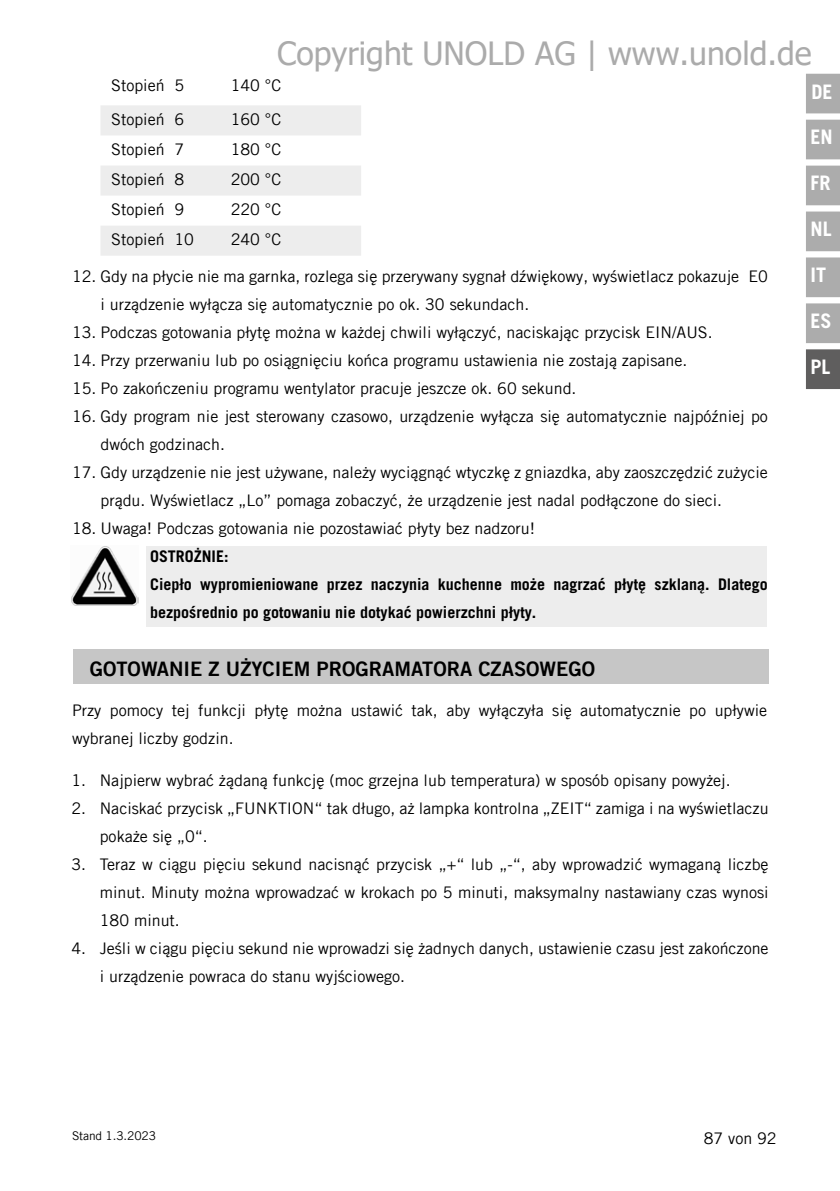
<style>
.page{position:relative;width:840px;height:1191px;background:#fff}
.page>*{position:absolute;margin:0;border:0;box-sizing:border-box;transform-origin:0 0}
.t1{font:32px "Tahoma";color:#ababab}
.t2{font:20px "Trade Gothic LT Com Bd 2";color:#000}
.t3{font:700 20px "Trade Gothic LT Com";color:#fff}
.t4{font:16px/28px "Trade Gothic LT Com";color:#000}
.t5{font:700 16px/28px "Trade Gothic LT Com";color:#000}
.t6{font:12px "Trade Gothic LT Com";letter-spacing:-.01em;color:#000}
</style>
<div class="page">
<div style="left:805px;top:74px;width:34px;height:39px;background:#acacac"></div>
<div style="left:805px;top:120px;width:34px;height:39px;background:#acacac"></div>
<div style="left:805px;top:166px;width:34px;height:39px;background:#acacac"></div>
<div style="left:805px;top:211px;width:34px;height:40px;background:#acacac;border:2px solid #acacac"></div>
<div style="left:805px;top:257px;width:34px;height:40px;background:#acacac;border:2px solid #acacac"></div>
<div style="left:805px;top:303px;width:34px;height:40px;background:#acacac;border:2px solid #acacac"></div>
<div style="left:805px;top:349px;width:34px;height:40px;background:#5f5e5e;border:2px solid #5f5e5e"></div>
<div style="left:146px;top:546px;width:620px;height:80px;background:#ededed"></div>
<svg style="left:101px;top:105px;width:260px;height:151px"></svg>
<img style="left:71px;top:546px;width:68px;height:59px">
<div style="left:73px;top:649px;width:695px;height:34px;background:#c6c6c6"></div>
<h1 class="t1" style="left:277px;top:32px;width:535px">Copyright UNOLD AG | www.unold.de</h1>
<p class="t4" style="left:111px;top:71px;width:74px">Stopień 5</p>
<p class="t4" style="left:230px;top:71px;width:52px">140 °C</p>
<p class="t4" style="left:111px;top:105px;width:74px">Stopień 6</p>
<p class="t4" style="left:230px;top:105px;width:52px">160 °C</p>
<p class="t4" style="left:111px;top:135px;width:74px">Stopień 7</p>
<p class="t4" style="left:230px;top:135px;width:52px">180 °C</p>
<p class="t4" style="left:111px;top:165px;width:74px">Stopień 8</p>
<p class="t4" style="left:230px;top:165px;width:52px">200 °C</p>
<p class="t4" style="left:111px;top:195px;width:74px">Stopień 9</p>
<p class="t4" style="left:230px;top:195px;width:52px">220 °C</p>
<p class="t4" style="left:111px;top:225px;width:84px">Stopień 10</p>
<p class="t4" style="left:230px;top:225px;width:52px">240 °C</p>
<p class="t4" style="left:100px;top:262px;width:668px;text-indent:-28px">12. Gdy na płycie nie ma garnka, rozlega się przerywany sygnał dźwiękowy, wyświetlacz pokazuje E0 i urządzenie wyłącza się automatycznie po ok. 30 sekundach.</p>
<p class="t4" style="left:72px;top:318px;width:641px">13. Podczas gotowania płytę można w każdej chwili wyłączyć, naciskając przycisk EIN/AUS.</p>
<p class="t4" style="left:72px;top:346px;width:616px">14. Przy przerwaniu lub po osiągnięciu końca programu ustawienia nie zostają zapisane.</p>
<p class="t4" style="left:72px;top:374px;width:505px">15. Po zakończeniu programu wentylator pracuje jeszcze ok. 60 sekund.</p>
<p class="t4" style="left:100px;top:402px;width:668px;text-indent:-28px">16. Gdy program nie jest sterowany czasowo, urządzenie wyłącza się automatycznie najpóźniej po dwóch godzinach.</p>
<p class="t4" style="left:100px;top:458px;width:668px;text-indent:-28px">17. Gdy urządzenie nie jest używane, należy wyciągnąć wtyczkę z gniazdka, aby zaoszczędzić zużycie prądu. Wyświetlacz „Lo” pomaga zobaczyć, że urządzenie jest nadal podłączone do sieci.</p>
<p class="t4" style="left:72px;top:514px;width:464px">18. Uwaga! Podczas gotowania nie pozostawiać płyty bez nadzoru!</p>
<p class="t5" style="left:150px;top:542px;width:619px">OSTROŻNIE:<br>Ciepło wypromieniowane przez naczynia kuchenne może nagrzać płytę szklaną. Dlatego bezpośrednio po gotowaniu nie dotykać powierzchni płyty.</p>
<p class="t2" style="left:90px;top:656px;width:506px">GOTOWANIE Z UŻYCIEM PROGRAMATORA CZASOWEGO</p>
<p class="t4" style="left:72px;top:696px;width:696px">Przy pomocy tej funkcji płytę można ustawić tak, aby wyłączyła się automatycznie po upływie wybranej liczby godzin.</p>
<p class="t4" style="left:71px;top:766px;width:660px">1. Najpierw wybrać żądaną funkcję (moc grzejna lub temperatura) w sposób opisany powyżej.</p>
<p class="t4" style="left:100px;top:794px;width:670px;text-indent:-28px">2. Naciskać przycisk „FUNKTION“ tak długo, aż lampka kontrolna „ZEIT“ zamiga i na wyświetlaczu pokaże się „0“.</p>
<p class="t4" style="left:100px;top:850px;width:670px;text-align:justify;text-indent:-28px">3. Teraz w ciągu pięciu sekund nacisnąć przycisk „+“ lub „-“, aby wprowadzić wymaganą liczbę minut. Minuty można wprowadzać w krokach po 5 minuti, maksymalny nastawiany czas wynosi 180 minut.</p>
<p class="t4" style="left:100px;top:934px;width:670px;text-indent:-28px">4. Jeśli w ciągu pięciu sekund nie wprowadzi się żadnych danych, ustawienie czasu jest zakończone i urządzenie powraca do stanu wyjściowego.</p>
<p class="t3" style="left:811px;top:80px;width:23px">DE</p>
<p class="t3" style="left:810px;top:125px;width:24px">EN</p>
<p class="t3" style="left:810px;top:171px;width:21px">FR</p>
<p class="t3" style="left:810px;top:217px;width:23px">NL</p>
<p class="t3" style="left:810px;top:262px;width:17px">IT</p>
<p class="t3" style="left:810px;top:308px;width:23px">ES</p>
<p class="t3" style="left:810px;top:354px;width:21px">PL</p>
<p class="t6" style="left:72px;top:1128px;width:85px">Stand 1.3.2023</p>
<p class="t4" style="left:703px;top:1124px;width:74px">87 von 92</p>
</div>
